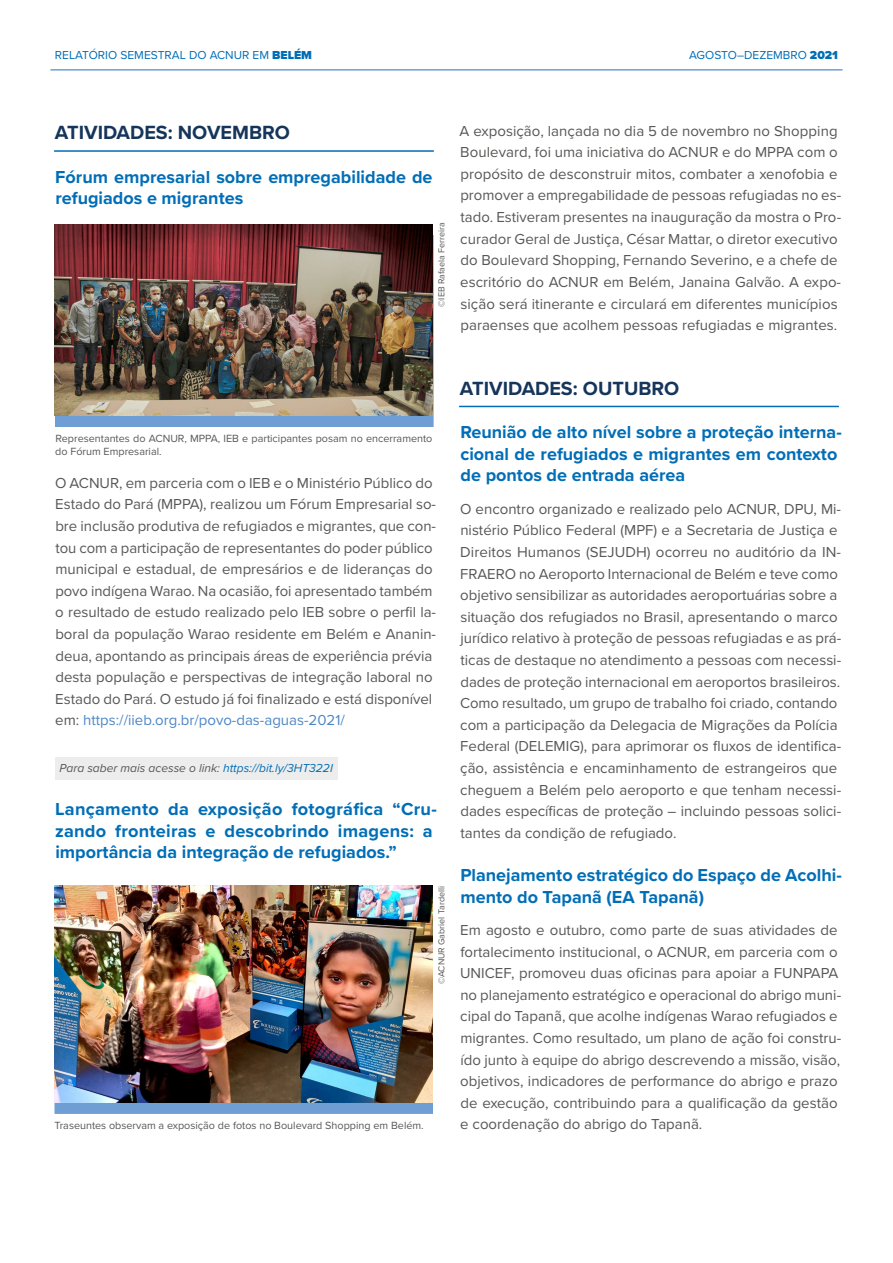
<style>
.page{position:relative;width:893px;height:1263px;background:#fff}
.page>*{position:absolute;margin:0;border:0;box-sizing:border-box;transform-origin:0 0}
.t1{font:700 19.8px "Proxima Nova";color:#16355b}
.t2{font:700 18px/21.6px "Proxima Nova";color:#006eb7}
.t3{font:15px/21.6px "Proxima Nova";color:#575756}
.t4{font:12px "Proxima Nova";color:#006eb7}
.t5{font:italic 12px "Proxima Nova";color:#575756}
.t6{font:10.8px/13.5px "Proxima Nova";color:#575756}
.t7{font:9px "Proxima Nova";color:#575756}
.s1{font-weight:900}
.s2{color:#4d87c6}
.s3{color:#006eb7}
</style>
<div class="page">
<hr style="left:50px;top:69px;width:792px;height:2px;background:#6f9ed4">
<hr style="left:54px;top:150px;width:380px;height:2px;background:#006eb7">
<div style="left:55px;top:757px;width:283px;height:23px;background:#ededed"></div>
<div style="left:55px;top:235px;width:378px;height:192px;background:#6f9ed4"></div>
<img style="left:55px;top:224px;width:378px;height:192px">
<div style="left:55px;top:896px;width:378px;height:218px;background:#6f9ed4"></div>
<img style="left:55px;top:885px;width:378px;height:218px">
<hr style="left:459px;top:406px;width:380px;height:1px;background:#006eb7">
<p class="t4" style="left:55px;top:46px;width:259px">RELATÓRIO SEMESTRAL DO ACNUR EM <span class="s1">BELÉM</span></p>
<p class="t4" style="left:689px;top:46px;width:150px">AGOSTO–DEZEMBRO <span class="s1">2021</span></p>
<h1 class="t1" style="left:55px;top:118px;width:237px">ATIVIDADES: NOVEMBRO</h1>
<p class="t2" style="left:55px;top:165px;width:379px">Fórum empresarial sobre empregabilidade de refugiados e migrantes</p>
<p class="t7" style="left:435px;top:307px;width:86px;rotate:-90deg">©IEB Rafaela Ferreira</p>
<p class="t3" style="left:460px;top:119px;width:383px">A exposição, lançada no dia 5 de novembro no Shopping Boulevard, foi uma iniciativa do ACNUR e do MPPA com o propósito de desconstruir mitos, combater a xenofobia e promover a empregabilidade de pessoas refugiadas no es&shy;tado. Estiveram presentes na inauguração da mostra o Pro&shy;curador Geral de Justiça, César Mattar, o diretor executivo do Boulevard Shopping, Fernando Severino, e a chefe de escritório do ACNUR em Belém, Janaina Galvão. A expo&shy;sição será itinerante e circulará em diferentes municípios paraenses que acolhem pessoas refugiadas e migrantes.</p>
<p class="t6" style="left:55px;top:431px;width:379px">Representantes do ACNUR, MPPA, IEB e participantes posam no encerramento do Fórum Empresarial.</p>
<p class="t3" style="left:55px;top:471px;width:383px">O ACNUR, em parceria com o IEB e o Ministério Público do Estado do Pará (MPPA), realizou um Fórum Empresarial so&shy;bre inclusão produtiva de refugiados e migrantes, que con&shy;tou com a participação de representantes do poder público municipal e estadual, de empresários e de lideranças do povo indígena Warao. Na ocasião, foi apresentado também o resultado de estudo realizado pelo IEB sobre o perfil la&shy;boral da população Warao residente em Belém e Ananin&shy;deua, apontando as principais áreas de experiência prévia desta população e perspectivas de integração laboral no Estado do Pará. O estudo já foi finalizado e está disponível em: <span class="s2">https://iieb.org.br/povo-das-aguas-2021/</span></p>
<p class="t5" style="left:60px;top:759px;width:275px">Para saber mais acesse o link: <span class="s3">https://bit.ly/3HT322I</span></p>
<p class="t2" style="left:55px;top:798px;width:383px">Lançamento da exposição fotográfica “Cru&shy;zando fronteiras e descobrindo imagens: a importância da integração de refugiados.”</p>
<p class="t7" style="left:435px;top:984px;width:100px;rotate:-90deg">©ACNUR Gabriel Tardelli</p>
<p class="t6" style="left:55px;top:1118px;width:371px">Traseuntes observam a exposição de fotos no Boulevard Shopping em Belém.</p>
<h1 class="t1" style="left:460px;top:374px;width:221px">ATIVIDADES: OUTUBRO</h1>
<p class="t2" style="left:460px;top:421px;width:383px">Reunião de alto nível sobre a proteção interna&shy;cional de refugiados e migrantes em contexto de pontos de entrada aérea</p>
<p class="t3" style="left:460px;top:497px;width:383px">O encontro organizado e realizado pelo ACNUR, DPU, Mi&shy;nistério Público Federal (MPF) e a Secretaria de Justiça e Direitos Humanos (SEJUDH) ocorreu no auditório da IN-FRAERO no Aeroporto Internacional de Belém e teve como objetivo sensibilizar as autoridades aeroportuárias sobre a situação dos refugiados no Brasil, apresentando o marco jurídico relativo à proteção de pessoas refugiadas e as prá&shy;ticas de destaque no atendimento a pessoas com necessi&shy;dades de proteção internacional em aeroportos brasileiros.<br>Como resultado, um grupo de trabalho foi criado, contando com a participação da Delegacia de Migrações da Polícia Federal (DELEMIG), para aprimorar os fluxos de identifica&shy;ção, assistência e encaminhamento de estrangeiros que cheguem a Belém pelo aeroporto e que tenham necessi&shy;dades específicas de proteção – incluindo pessoas solici&shy;tantes da condição de refugiado.</p>
<p class="t2" style="left:460px;top:864px;width:383px">Planejamento estratégico do Espaço de Acolhi&shy;mento do Tapanã (EA Tapanã)</p>
<p class="t3" style="left:460px;top:918px;width:382px">Em agosto e outubro, como parte de suas atividades de fortalecimento institucional, o ACNUR, em parceria com o UNICEF, promoveu duas oficinas para apoiar a FUNPAPA no planejamento estratégico e operacional do abrigo muni&shy;cipal do Tapanã, que acolhe indígenas Warao refugiados e migrantes. Como resultado, um plano de ação foi constru&shy;ído junto à equipe do abrigo descrevendo a missão, visão, objetivos, indicadores de performance do abrigo e prazo de execução, contribuindo para a qualificação da gestão e coordenação do abrigo do Tapanã.</p>
</div>
